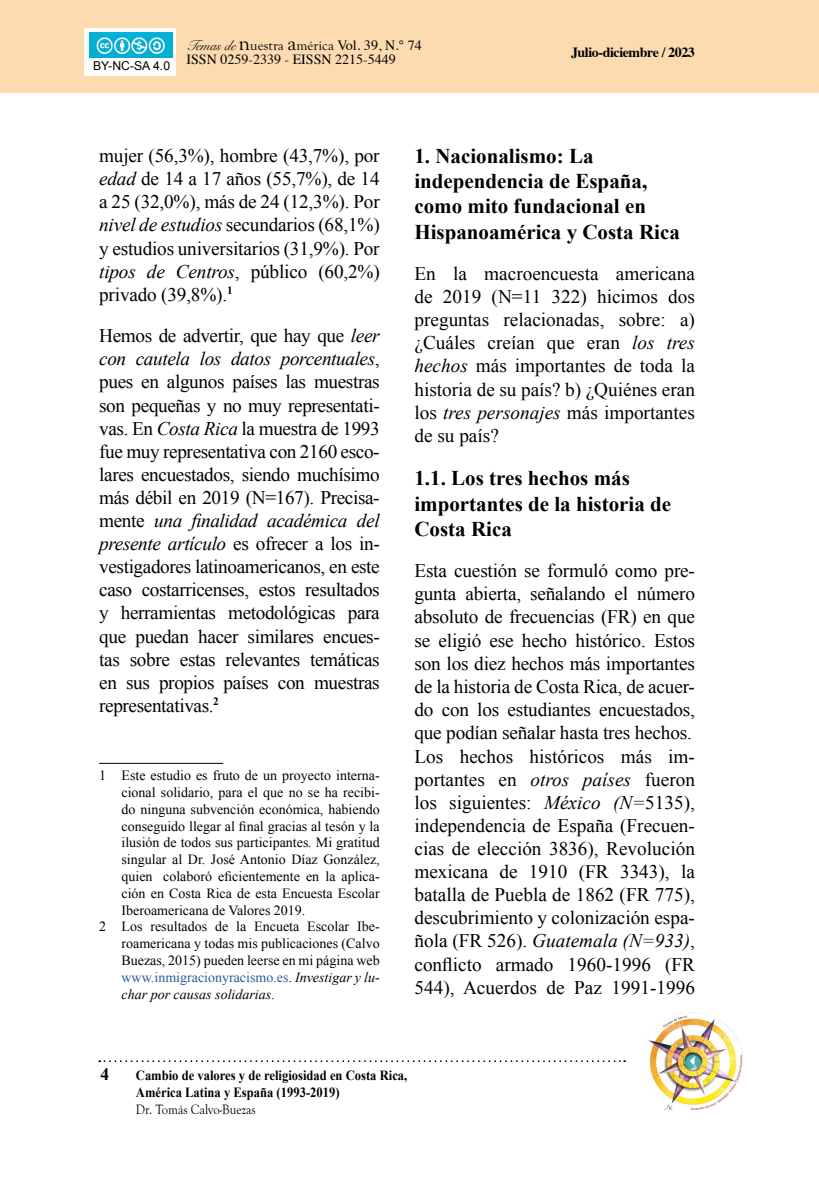
<style>
.page{position:relative;width:819px;height:1197px;background:#fff}
.page>*{position:absolute;margin:0;border:0;box-sizing:border-box;transform-origin:0 0}
.t1{font:700 21px/25.2px "Times New Roman";color:#000}
.t2{font:19.25px/23.1px "Times New Roman";letter-spacing:-.01em;color:#000;text-align:justify}
.t3{font:700 17.5px "Times New Roman";color:#000}
.t4{font:14.17px "Goudy Old Sty";color:#000}
.t5{font:14px "Times New Roman";color:#000}
.t6{font:700 14px/16.8px "Times New Roman";color:#000;scale:.9 1}
.t7{font:14px "Times New Roman";color:#275b9b}
.t8{font:14px "Times";color:#000}
.t9{font:italic 14px "Times New Roman";color:#000}
.t10{font:700 14px "Times";letter-spacing:-.03em;color:#000}
.t11{font:14px "Goudy Old Sty";color:#000;scale:.9 1}
.t12{font:12.25px "Arial";color:#000}
.s1{font-family:"Snell Roundhand"}
.s2{font-size:21.18px}
.s3{font-family:"Times"}
.s4{font-family:"Times";font-size:14px}
.s5{font-style:italic}
.s6{color:#000}
.s7{font-style:italic;color:#000}
.s8{font-style:normal}
</style>
<div class="page">
<div style="left:0;top:0;width:819px;height:93px;background:#fddbb1"></div>
<svg style="left:99px;top:1060px;width:526px;height:2px"></svg>
<img style="left:644px;top:1012px;width:100px;height:99px">
<div style="left:85px;top:29px;width:91px;height:47px;background:#fff"></div>
<img style="left:89px;top:32px;width:83px;height:25px">
<hr style="left:99px;top:763px;width:124px;height:1px;background:#000">
<p class="t12" style="left:93px;top:57px;width:79px">BY-NC-SA 4.0</p>
<p class="t4" style="left:187px;top:37px;width:237px"><span class="s1">Temas de</span> <span class="s2">n</span>uestra <span class="s2">a</span>mérica <span class="s3">Vol. 39,</span> <span class="s4">N.° 74</span></p>
<p class="t8" style="left:187px;top:46px;width:211px">ISSN 0259-2339 - EISSN 2215-5449</p>
<p class="t10" style="left:571px;top:39px;width:125px">Julio-diciembre / 2023</p>
<p class="t2" style="left:99px;top:144px;width:282px">mujer (56,3%), hombre (43,7%), por <span class="s5">edad</span> de 14 a 17 años (55,7%), de 14 a 25 (32,0%), más de 24 (12,3%). Por <span class="s5">nivel de estudios</span> secundarios (68,1%) y estudios universitarios (31,9%). Por <span class="s5">tipos de Centros</span>, público (60,2%) privado (39,8%).<sup>1</sup></p>
<p class="t2" style="left:99px;top:324px;width:282px">Hemos de advertir, que hay que <span class="s5">leer con cautela los datos porcentuales</span>, pues en algunos países las muestras son pequeñas y no muy representati&shy;vas. En <span class="s5">Costa Rica</span> la muestra de 1993 fue muy representativa con 2160 esco&shy;lares encuestados, siendo muchísimo más débil en 2019 (N=167). Precisa&shy;mente <span class="s5">una finalidad académica del presente artículo</span> es ofrecer a los in&shy;vestigadores latinoamericanos, en este caso costarricenses, estos resultados y herramientas metodológicas para que puedan hacer similares encues&shy;tas sobre estas relevantes temáticas en sus propios países con muestras representativas.<sup>2</sup></p>
<p class="t5" style="left:99px;top:766px;width:282px">1 Este estudio es fruto de un proyecto interna-</p>
<p class="t5" style="left:122px;top:783px;width:260px">cional solidario, para el que no se ha recibi-</p>
<p class="t5" style="left:122px;top:800px;width:260px">do ninguna subvención económica, habiendo</p>
<p class="t5" style="left:122px;top:816px;width:260px">conseguido llegar al final gracias al tesón y la</p>
<p class="t5" style="left:122px;top:833px;width:260px">ilusión de todos sus participantes<span class="s5">.</span> Mi gratitud</p>
<p class="t5" style="left:122px;top:850px;width:260px">singular al Dr. José Antonio Díaz González,</p>
<p class="t5" style="left:122px;top:867px;width:260px">quien colaboró eficientemente en la aplica-</p>
<p class="t5" style="left:122px;top:884px;width:260px">ción en Costa Rica de esta Encuesta Escolar</p>
<p class="t5" style="left:122px;top:900px;width:185px">Iberoamericana de Valores 2019.</p>
<p class="t5" style="left:99px;top:917px;width:282px">2 Los resultados de la Encueta Escolar Ibe-</p>
<p class="t5" style="left:122px;top:934px;width:260px">roamericana y todas mis publicaciones (Calvo</p>
<p class="t5" style="left:122px;top:951px;width:260px">Buezas, 2015) pueden leerse en mi página web</p>
<p class="t7" style="left:122px;top:968px;width:260px">www.inmigracionyracismo.es<span class="s6">.</span> <span class="s7">Investigar y lu-</span></p>
<p class="t9" style="left:122px;top:984px;width:155px">char por causas solidarias<span class="s8">.</span></p>
<p class="t1" style="left:414px;top:143px;width:267px">1. Nacionalismo: La independencia de España, como mito fundacional en<br>Hispanoamérica y Costa Rica</p>
<p class="t2" style="left:414px;top:262px;width:282px">En la macroencuesta americana de 2019 (N=11 322) hicimos dos preguntas relacionadas, sobre: a) ¿Cuáles creían que eran <span class="s5">los tres hechos</span> más importantes de toda la historia de su país? b) ¿Quiénes eran los <span class="s5">tres personajes</span> más importantes de su país?</p>
<p class="t1" style="left:414px;top:465px;width:258px">1.1. Los tres hechos más importantes de la historia de<br>Costa Rica</p>
<p class="t2" style="left:414px;top:559px;width:282px;text-align:left">Esta cuestión se formuló como pre&shy;gunta abierta, señalando el número absoluto de frecuencias (FR) en que se eligió ese hecho histórico. Estos son los diez hechos más importantes de la historia de Costa Rica, de acuer&shy;do con los estudiantes encuestados, que podían señalar hasta tres hechos.<br>Los hechos históricos más im&shy;portantes en <span class="s5">otros países</span> fueron los siguientes: <span class="s5">México (N=</span>5135), independencia de España (Frecuen&shy;cias de elección 3836), Revolución mexicana de 1910 (FR 3343), la batalla de Puebla de 1862 (FR 775), descubrimiento y colonización espa&shy;ñola (FR 526). <span class="s5">Guatemala (N=933)</span>, conflicto armado 1960-1996 (FR 544), Acuerdos de Paz 1991-1996</p>
<p class="t3" style="left:100px;top:1062px;width:10px">4</p>
<p class="t6" style="left:136px;top:1067px;width:303px">Cambio de valores y de religiosidad en Costa Rica,<br>América Latina y España (1993-2019)</p>
<p class="t11" style="left:136px;top:1101px;width:135px">Dr. Tomás Calvo-Buezas</p>
</div>
